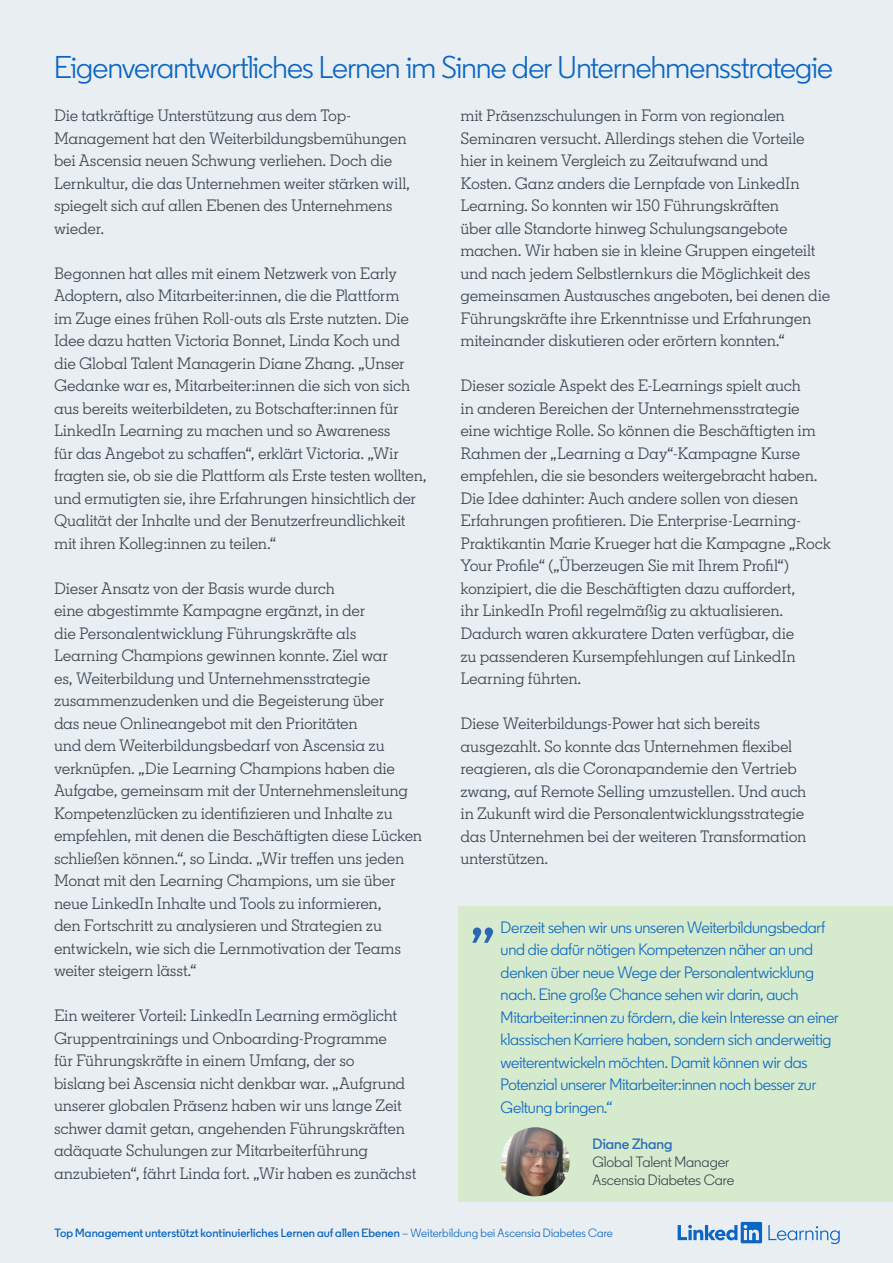
<style>
.page{position:relative;width:893px;height:1263px;background:#e9eef2}
.page>*{position:absolute;margin:0;border:0;box-sizing:border-box;transform-origin:0 0}
.t1{font:69px "Community Slab";color:#2a66b1}
.t2{font:31.5px "Community";letter-spacing:-.025em;color:#0a66c2}
.t3{font:16.5px/22.5px "Community Slab";letter-spacing:-.02em;color:#38444f}
.t4{font:16.5px/22.5px "Community";letter-spacing:-.015em;color:#0a66c2}
.t5{font:15px/18px "Community";letter-spacing:-.005em;color:#38444f}
.t6{font:600 15px "Community";color:#296eb7}
.t7{font:600 12px "Community";letter-spacing:.005em;color:#0a66c2}
.s1{font-weight:400}
</style>
<div class="page">
<div style="left:458px;top:906px;width:435px;height:296px;background:#d6ebce"></div>
<img style="left:501px;top:1127px;width:69px;height:69px;border-radius:35px">
<svg style="left:678px;top:1222px;width:84px;height:21px"></svg>
<svg style="left:768px;top:1225px;width:72px;height:19px"></svg>
<h2 class="t2" style="left:54px;top:47px;width:780px">Eigenverantwortliches Lernen im Sinne der Unternehmensstrategie</h2>
<p class="t3" style="left:54px;top:104px;width:358px">Die tatkräftige Unterstützung aus dem Top-Management hat den Weiterbildungsbemühungen bei Ascensia neuen Schwung verliehen. Doch die Lernkultur, die das Unternehmen weiter stärken will, spiegelt sich auf allen Ebenen des Unternehmens wieder.</p>
<p class="t3" style="left:54px;top:262px;width:374px">Begonnen hat alles mit einem Netzwerk von Early Adoptern, also Mitarbeiter:innen, die die Plattform<br>im Zuge eines frühen Roll-outs als Erste nutzten. Die Idee dazu hatten Victoria Bonnet, Linda Koch und<br>die Global Talent Managerin Diane Zhang. „Unser Gedanke war es, Mitarbeiter:innen die sich von sich aus bereits weiterbildeten, zu Botschafter:innen für LinkedIn Learning zu machen und so Awareness<br>für das Angebot zu schaffen“, erklärt Victoria. „Wir fragten sie, ob sie die Plattform als Erste testen wollten, und ermutigten sie, ihre Erfahrungen hinsichtlich der Qualität der Inhalte und der Benutzerfreundlichkeit mit ihren Kolleg:innen zu teilen.“</p>
<p class="t3" style="left:54px;top:577px;width:370px">Dieser Ansatz von der Basis wurde durch<br>eine abgestimmte Kampagne ergänzt, in der<br>die Personalentwicklung Führungskräfte als Learning Champions gewinnen konnte. Ziel war<br>es, Weiterbildung und Unternehmensstrategie zusammenzudenken und die Begeisterung über<br>das neue Onlineangebot mit den Prioritäten<br>und dem Weiterbildungsbedarf von Ascensia zu verknüpfen. „Die Learning Champions haben die Aufgabe, gemeinsam mit der Unternehmensleitung Kompetenzlücken zu identifizieren und Inhalte zu empfehlen, mit denen die Beschäftigten diese Lücken schließen können.“, so Linda. „Wir treffen uns jeden Monat mit den Learning Champions, um sie über neue LinkedIn Inhalte und Tools zu informieren,<br>den Fortschritt zu analysieren und Strategien zu entwickeln, wie sich die Lernmotivation der Teams weiter steigern lässt.“</p>
<p class="t3" style="left:54px;top:1004px;width:364px">Ein weiterer Vorteil: LinkedIn Learning ermöglicht Gruppentrainings und Onboarding-Programme<br>für Führungskräfte in einem Umfang, der so<br>bislang bei Ascensia nicht denkbar war. „Aufgrund unserer globalen Präsenz haben wir uns lange Zeit schwer damit getan, angehenden Führungskräften adäquate Schulungen zur Mitarbeiterführung anzubieten“, fährt Linda fort. „Wir haben es zunächst</p>
<p class="t3" style="left:460px;top:104px;width:371px">mit Präsenzschulungen in Form von regionalen Seminaren versucht. Allerdings stehen die Vorteile hier in keinem Vergleich zu Zeitaufwand und<br>Kosten. Ganz anders die Lernpfade von LinkedIn Learning. So konnten wir 150 Führungskräften<br>über alle Standorte hinweg Schulungsangebote machen. Wir haben sie in kleine Gruppen eingeteilt und nach jedem Selbstlernkurs die Möglichkeit des gemeinsamen Austausches angeboten, bei denen die Führungskräfte ihre Erkenntnisse und Erfahrungen miteinander diskutieren oder erörtern konnten.“</p>
<p class="t3" style="left:460px;top:374px;width:372px">Dieser soziale Aspekt des E-Learnings spielt auch<br>in anderen Bereichen der Unternehmensstrategie eine wichtige Rolle. So können die Beschäftigten im Rahmen der „Learning a Day“-Kampagne Kurse empfehlen, die sie besonders weitergebracht haben.<br>Die Idee dahinter: Auch andere sollen von diesen Erfahrungen profitieren. Die Enterprise-Learning-Praktikantin Marie Krueger hat die Kampagne „Rock Your Profile“ („Überzeugen Sie mit Ihrem Profil“) konzipiert, die die Beschäftigten dazu auffordert,<br>ihr LinkedIn Profil regelmäßig zu aktualisieren.<br>Dadurch waren akkuratere Daten verfügbar, die<br>zu passenderen Kursempfehlungen auf LinkedIn Learning führten.</p>
<p class="t3" style="left:460px;top:712px;width:347px">Diese Weiterbildungs-Power hat sich bereits ausgezahlt. So konnte das Unternehmen flexibel reagieren, als die Coronapandemie den Vertrieb zwang, auf Remote Selling umzustellen. Und auch in Zukunft wird die Personalentwicklungsstrategie das Unternehmen bei der weiteren Transformation unterstützen.</p>
<h1 class="t1" style="left:469px;top:869px;width:30px">„</h1>
<p class="t4" style="left:501px;top:916px;width:340px">Derzeit sehen wir uns unseren Weiterbildungsbedarf und die dafür nötigen Kompetenzen näher an und denken über neue Wege der Personalentwicklung nach. Eine große Chance sehen wir darin, auch Mitarbeiter:innen zu fördern, die kein Interesse an einer klassischen Karriere haben, sondern sich anderweitig weiterentwickeln möchten. Damit können wir das Potenzial unserer Mitarbeiter:innen noch besser zur Geltung bringen.“</p>
<p class="t6" style="left:592px;top:1134px;width:82px">Diane Zhang</p>
<p class="t5" style="left:592px;top:1153px;width:144px">Global Talent Manager<br>Ascensia Diabetes Care</p>
<p class="t7" style="left:54px;top:1226px;width:560px">Top Management unterstützt kontinuierliches Lernen auf allen Ebenen <span class="s1">– Weiterbildung bei Ascensia Diabetes Care</span></p>
</div>
